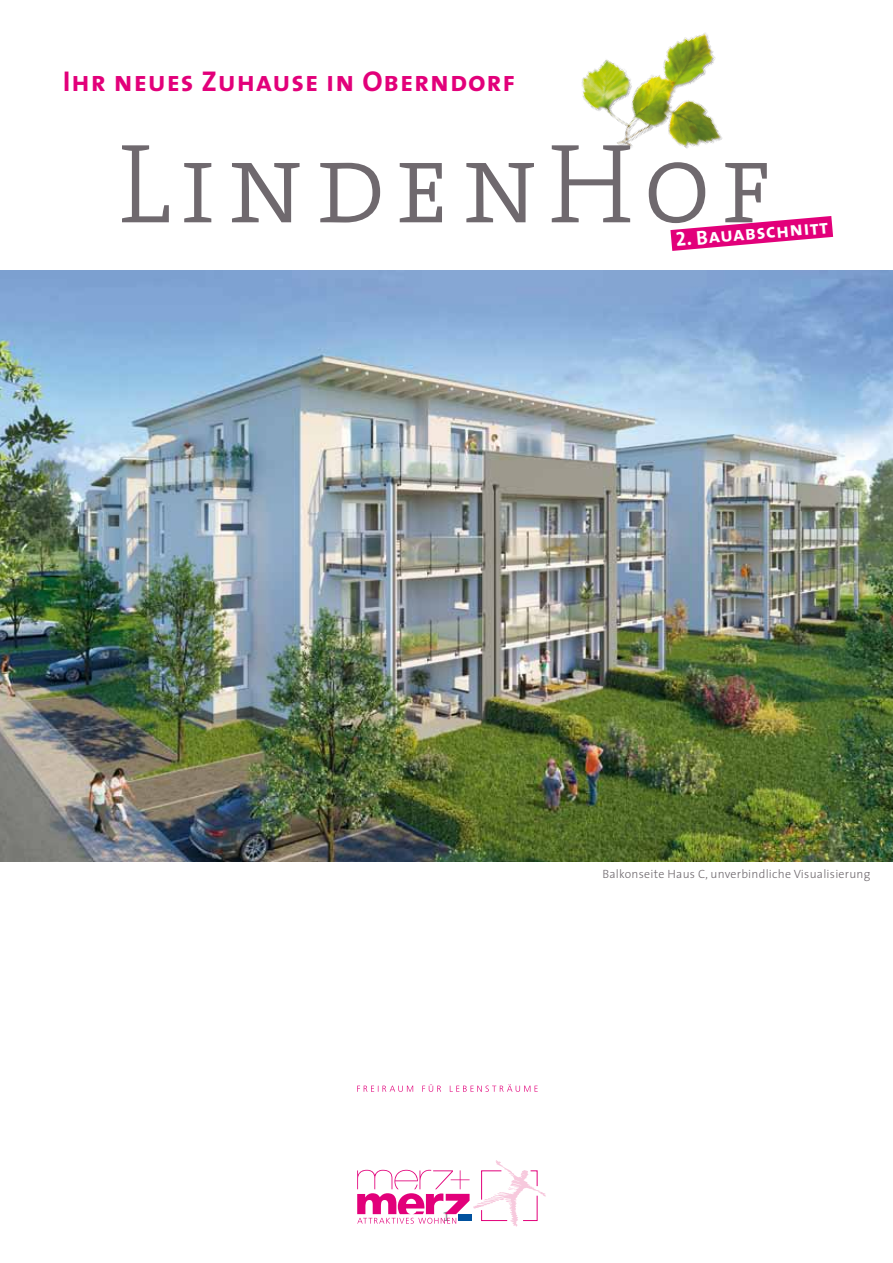
<style>
.page{position:relative;width:893px;height:1263px;background:#fff}
.page>*{position:absolute;margin:0;border:0;box-sizing:border-box;transform-origin:0 0}
.t1{font:114px "The Serif Light Caps";letter-spacing:.08em;color:#6f696e}
.t2{font:28.8px "The Sans Bold Caps";letter-spacing:.03em;color:#e2007a}
.t3{font:20.1px "The Sans Bold Caps";color:#fff}
.t4{font:300 18px "The Serif";color:#87888a}
.t5{font:300 12px "The Sans";letter-spacing:.02em;color:#6f696e}
</style>
<div class="page">
<img style="left:0;top:270px;width:893px;height:591px">
<img style="left:581px;top:33px;width:141px;height:116px">
<svg style="left:670px;top:216px;width:163px;height:35px"></svg>
<svg style="left:357px;top:1084px;width:181px;height:8px"></svg>
<svg style="left:357px;top:1160px;width:189px;height:67px"></svg>
<h2 class="t2" style="left:63px;top:57px;width:454px">Ihr neues Zuhause in Oberndorf</h2>
<h1 class="t1" style="left:118px;top:90px;width:658px">LindenHof</h1>
<h3 class="t3" style="left:674px;top:223px;width:154px;rotate:-5deg">2. Bauabschnitt</h3>
<h3 class="t4" style="left:443px;top:1200px;width:8px">1</h3>
<p class="t5" style="left:602px;top:864px;width:270px">Balkonseite Haus C, unverbindliche Visualisierung</p>
</div>
